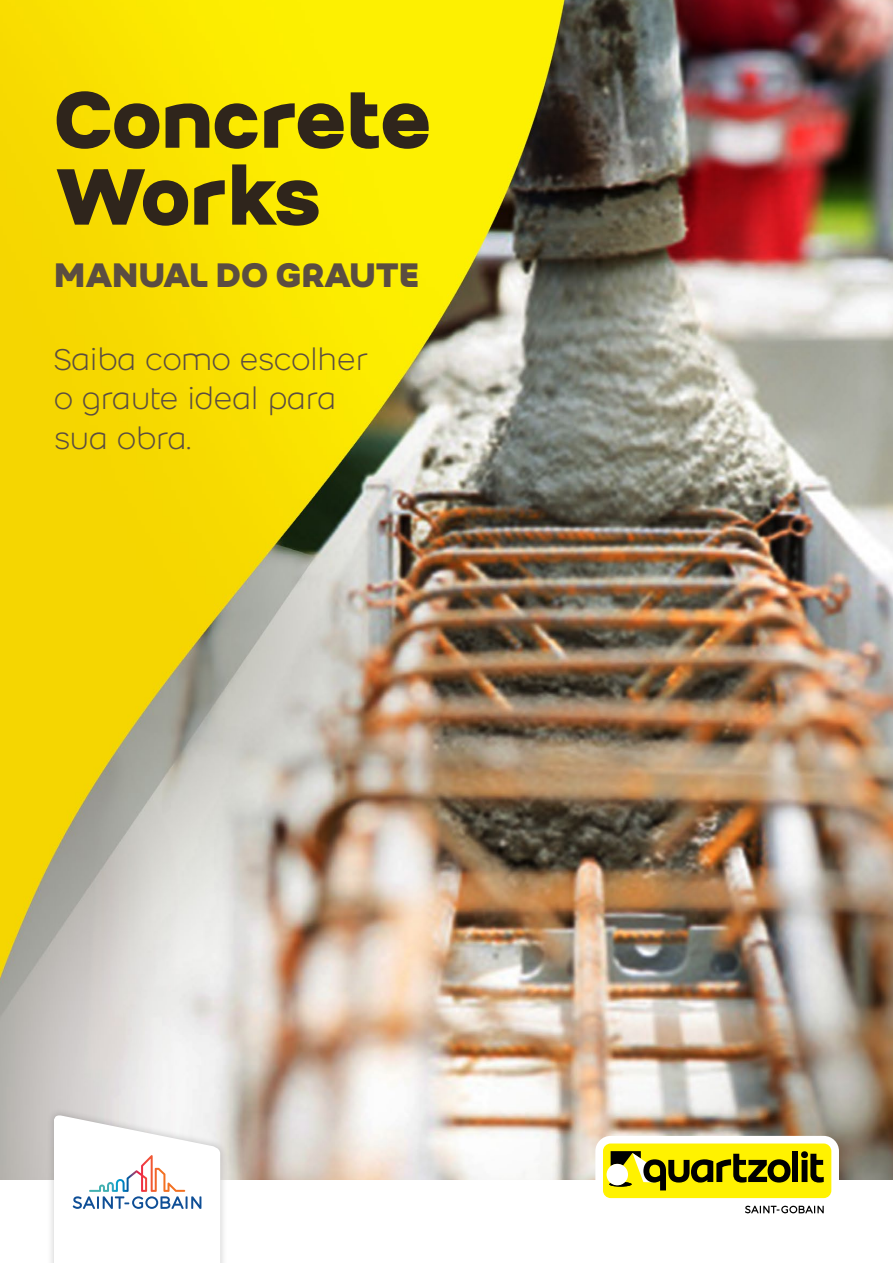
<style>
.page{position:relative;width:893px;height:1263px;background:#fff}
.page>*{position:absolute;margin:0;border:0;box-sizing:border-box;transform-origin:0 0}
.t1{font:700 87.9px/76.9px "Weber";letter-spacing:-.01em;color:#2f251c}
.t2{font:700 37.5px "Weber";letter-spacing:-.02em;color:#5b4d41}
.t3{font:300 33px/39.6px "Weber";color:#5b4d41}
</style>
<div class="page">
<img style="left:0;top:0;width:893px;height:1180px">
<div style="left:46px;top:1108px;width:182px;height:155px;background:#000;opacity:.2"></div>
<svg style="left:54px;top:1114px;width:166px;height:149px"></svg>
<div style="left:595px;top:1136px;width:244px;height:85px;background:#fff;border-radius:15px"></div>
<div style="left:603px;top:1143px;width:228px;height:55px;background:#fff200;border-radius:8px"></div>
<svg style="left:609px;top:1151px;width:181px;height:39px"></svg>
<div style="left:792px;top:1151px;width:6px;height:31px;background:#000"></div>
<svg style="left:801px;top:1151px;width:23px;height:31px"></svg>
<div style="left:607px;top:1164px;width:21px;height:21px;background:#fff;border-radius:50%"></div>
<svg style="left:745px;top:1206px;width:79px;height:7px"></svg>
<h1 class="t1" style="left:54px;top:79px;width:379px">Concrete<br>Works</h1>
<p class="t2" style="left:54px;top:252px;width:367px">MANUAL DO GRAUTE</p>
<p class="t3" style="left:54px;top:340px;width:316px">Saiba como escolher o graute ideal para sua obra.</p>
</div>
